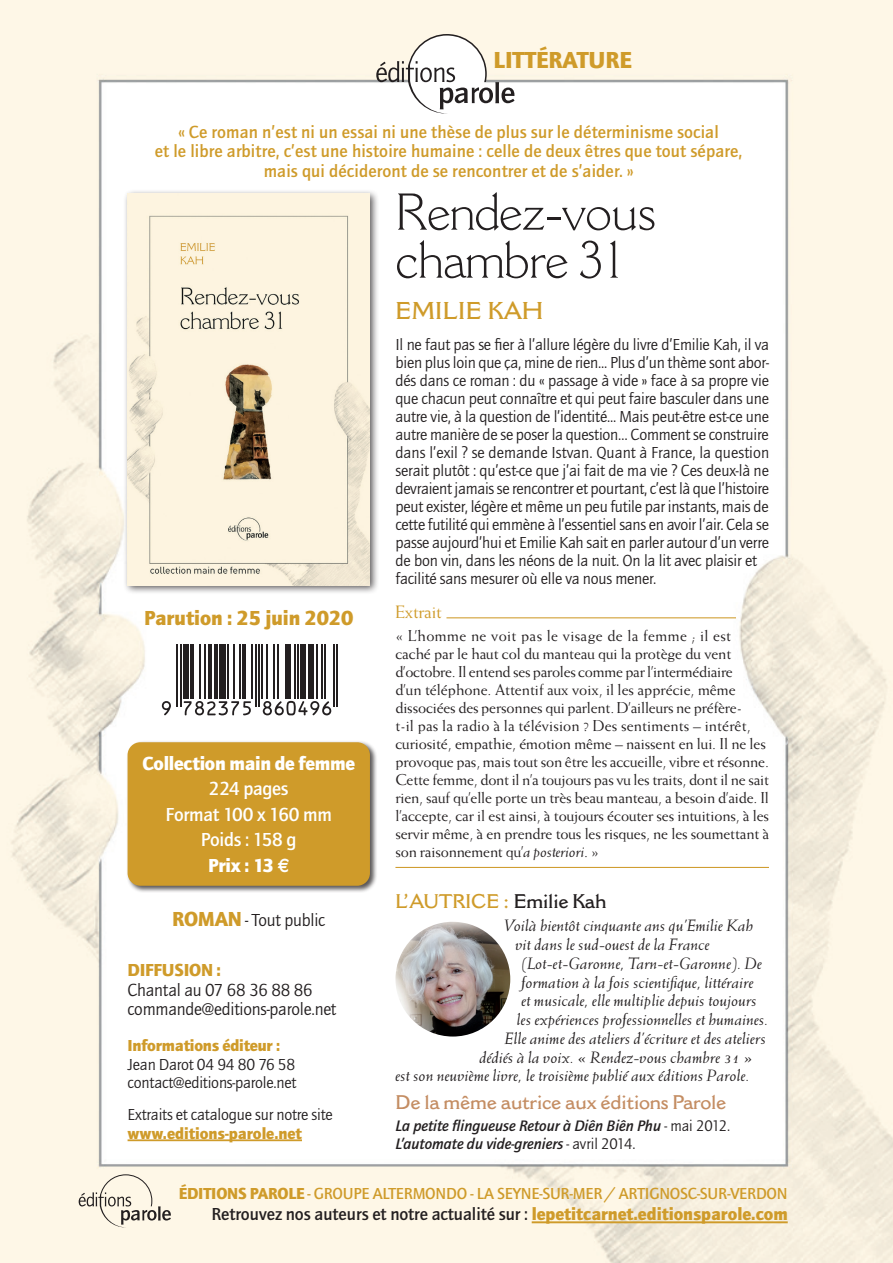
<style>
.page{position:relative;width:893px;height:1263px;background:#fff}
.page>*{position:absolute;margin:0;border:0;box-sizing:border-box;transform-origin:0 0}
.t1{font:300 51px/48px "Cantoria";letter-spacing:-.01em;color:#231f20}
.t2{font:900 24px "Quay Itc T";letter-spacing:-.005em;color:#cf9b2a}
.t3{font:600 24px "Cantoria";color:#cf9b2a}
.t4{font:900 21px "Quay Itc T";letter-spacing:-.005em;color:#cf9b2a}
.t5{font:700 19.5px/25.5px "Quay Itc T";letter-spacing:-.015em;color:#fff;text-align:center}
.t6{font:600 19.5px "Cantoria";letter-spacing:-.015em;color:#c48d63}
.t7{font:900 19.5px "Quay Itc T";letter-spacing:-.015em;color:#fff}
.t8{font:600 19.5px "Cantoria";letter-spacing:-.015em;color:#cf9b2a}
.t9{font:700 18px/19.5px "Quay Itc T";letter-spacing:.005em;color:#cf9b2a;text-align:center}
.t10{font:700 18px "Quay Itc T";letter-spacing:-.005em;color:#231f20}
.t11{font:18px/19.5px "Quay Itc T";letter-spacing:-.015em;color:#231f20}
.t12{font:900 18px "Quay Itc T";letter-spacing:-.015em;color:#cf9b2a}
.t13{font:18px "Weiss";letter-spacing:-.015em;color:#cf9b2a}
.t14{font:16.5px/18px "Quay Itc T";letter-spacing:-.015em;color:#231f20}
.t15{font:italic 16.5px "Weiss";color:#231f20;scale:1.1 1}
.t16{font:700 16.5px "Quay Itc T";letter-spacing:-.015em;color:#cf9b2a}
.t17{font:900 16.5px "Quay Itc T";letter-spacing:-.01em;color:#cf9b2a}
.t18{font:15.75px/18px "Weiss";letter-spacing:-.01em;color:#231f20}
.t19{font:italic 700 15.75px/18px "Quay Itc T";letter-spacing:-.005em;color:#231f20}
.s1{font-weight:900}
.s2{font-family:"Euro Sans"}
.s3{font-weight:900;font-size:21px;color:#cf9b2a}
.s4{font-style:italic}
.s5{color:#231f20}
.s6{font-weight:400;font-style:normal}
.s7{font-weight:900;color:#cf9b2a}
</style>
<div class="page">
<img style="left:0;top:0;width:893px;height:1263px">
<hr style="left:128px;top:1139px;width:174px;height:2px;background:#cf9b2a">
<hr style="left:532px;top:1221px;width:256px;height:2px;background:#cf9b2a">
<svg style="left:79px;top:1174px;width:92px;height:53px;background:#e3dcce"></svg>
<svg style="left:376px;top:34px;width:139px;height:80px"></svg>
<div style="left:123px;top:189px;width:257px;height:406px;background:#231f20;opacity:.75"></div>
<img style="left:128px;top:193px;width:242px;height:392px">
<hr style="left:446px;top:617px;width:290px;height:1px;background:#cf9b2a">
<hr style="left:395px;top:867px;width:374px;height:1px;background:#cf9b2a">
<div style="left:126px;top:740px;width:252px;height:153px;background:#231f20;opacity:.75"></div>
<div style="left:128px;top:742px;width:242px;height:144px;background:#cf9b2a;border-radius:13px"></div>
<img style="left:395px;top:922px;width:115px;height:114px;border-radius:57px">
<svg style="left:162px;top:701px;width:9px;height:14px"></svg>
<hr style="left:177px;top:644px;width:1px;height:63px;background:#231f20">
<hr style="left:180px;top:644px;width:2px;height:63px;background:#231f20">
<div style="left:183px;top:644px;width:5px;height:55px;background:#231f20"></div>
<hr style="left:190px;top:644px;width:4px;height:55px;background:#231f20">
<hr style="left:199px;top:644px;width:1px;height:55px;background:#231f20">
<hr style="left:204px;top:644px;width:1px;height:55px;background:#231f20">
<hr style="left:209px;top:644px;width:3px;height:55px;background:#231f20">
<hr style="left:214px;top:644px;width:3px;height:55px;background:#231f20">
<div style="left:219px;top:644px;width:7px;height:55px;background:#231f20"></div>
<hr style="left:227px;top:644px;width:2px;height:55px;background:#231f20">
<hr style="left:233px;top:644px;width:1px;height:55px;background:#231f20">
<hr style="left:239px;top:644px;width:2px;height:55px;background:#231f20">
<svg style="left:184px;top:701px;width:67px;height:14px"></svg>
<hr style="left:243px;top:644px;width:3px;height:55px;background:#231f20">
<hr style="left:251px;top:644px;width:2px;height:55px;background:#231f20">
<hr style="left:255px;top:644px;width:1px;height:63px;background:#231f20">
<hr style="left:258px;top:644px;width:2px;height:63px;background:#231f20">
<hr style="left:261px;top:644px;width:2px;height:55px;background:#231f20">
<hr style="left:267px;top:644px;width:1px;height:55px;background:#231f20">
<hr style="left:273px;top:644px;width:2px;height:55px;background:#231f20">
<hr style="left:277px;top:644px;width:1px;height:55px;background:#231f20">
<div style="left:285px;top:644px;width:5px;height:55px;background:#231f20"></div>
<hr style="left:294px;top:644px;width:1px;height:55px;background:#231f20">
<hr style="left:297px;top:644px;width:2px;height:55px;background:#231f20">
<div style="left:300px;top:644px;width:6px;height:55px;background:#231f20"></div>
<div style="left:309px;top:644px;width:5px;height:55px;background:#231f20"></div>
<hr style="left:316px;top:644px;width:1px;height:55px;background:#231f20">
<svg style="left:263px;top:701px;width:68px;height:14px"></svg>
<hr style="left:321px;top:644px;width:1px;height:55px;background:#231f20">
<hr style="left:324px;top:644px;width:2px;height:55px;background:#231f20">
<hr style="left:333px;top:644px;width:1px;height:63px;background:#231f20">
<hr style="left:336px;top:644px;width:2px;height:63px;background:#231f20">
<h2 class="t2" style="left:494px;top:46px;width:140px">LITTÉRATURE</h2>
<p class="t9" style="left:155px;top:122px;width:589px">« Ce roman n’est ni un essai ni une thèse de plus sur le déterminisme social<br>et le libre arbitre, c’est une histoire humaine : celle de deux êtres que tout sépare, mais qui décideront de se rencontrer et de s’aider. »</p>
<p class="t4" style="left:144px;top:605px;width:211px">Parution : 25 juin 2020</p>
<p class="t7" style="left:142px;top:752px;width:214px">Collection main de femme</p>
<p class="t5" style="left:166px;top:776px;width:168px">224 pages<br>Format 100 x 160 mm<br>Poids : 158 g<br><span class="s1">Prix : 13</span> <span class="s2">a</span></p>
<p class="t11" style="left:172px;top:910px;width:155px"><span class="s3">ROMAN</span> - Tout public</p>
<p class="t12" style="left:128px;top:959px;width:95px">DIFFUSION :</p>
<p class="t11" style="left:128px;top:979px;width:210px">Chantal au 07 68 36 88 86 commande@editions-parole.net</p>
<p class="t17" style="left:128px;top:1035px;width:154px">Informations éditeur :</p>
<p class="t14" style="left:128px;top:1054px;width:170px;line-height:18.8px">Jean Darot 04 94 80 76 58 contact@editions-parole.net</p>
<p class="t14" style="left:128px;top:1105px;width:207px">Extraits et catalogue sur notre site</p>
<p class="t17" style="left:128px;top:1123px;width:176px">www.editions-parole.net</p>
<h1 class="t1" style="left:395px;top:188px;width:263px">Rendez-vous chambre 31</h1>
<h2 class="t3" style="left:395px;top:296px;width:149px">EMILIE KAH</h2>
<p class="t14" style="left:395px;top:335px;width:375px">Il ne faut pas se fier à l’allure légère du livre d’Emilie Kah, il va bien plus loin que ça, mine de rien... Plus d’un thème sont abor&shy;dés dans ce roman : du « passage à vide » face à sa propre vie que chacun peut connaître et qui peut faire basculer dans une autre vie, à la question de l’identité... Mais peut-être est-ce une autre manière de se poser la question… Comment se construire dans l’exil ? se demande Istvan. Quant à France, la question serait plutôt : qu’est-ce que j’ai fait de ma vie ? Ces deux-là ne devraient jamais se rencontrer et pourtant, c’est là que l’histoire peut exister, légère et même un peu futile par instants, mais de cette futilité qui emmène à l’essentiel sans en avoir l’air. Cela se passe aujourd’hui et Emilie Kah sait en parler autour d’un verre de bon vin, dans les néons de la nuit. On la lit avec plaisir et facilité sans mesurer où elle va nous mener.</p>
<p class="t13" style="left:395px;top:602px;width:48px">Extrait</p>
<p class="t18" style="left:395px;top:626px;width:375px">« L’homme ne voit pas le visage de la femme ; il est caché par le haut col du manteau qui la protège du vent d’octobre. Il entend ses paroles comme par l’intermédiaire<br>d’un téléphone. Attentif aux voix, il les apprécie, même dissociées des personnes qui parlent. D’ailleurs ne préfère-<br>t-il pas la radio à la télévision ? Des sentiments – intérêt, curiosité, empathie, émotion même – naissent en lui. Il ne les provoque pas, mais tout son être les accueille, vibre et résonne.<br>Cette femme, dont il n’a toujours pas vu les traits, dont il ne sait rien, sauf qu’elle porte un très beau manteau, a besoin d’aide. Il l’accepte, car il est ainsi, à toujours écouter ses intuitions, à les servir même, à en prendre tous les risques, ne les soumettant à son raisonnement qu’<span class="s4">a posteriori</span>. »</p>
<p class="t8" style="left:395px;top:890px;width:212px">L’AUTRICE : <span class="s5">Emilie Kah</span></p>
<p class="t15" style="left:503px;top:916px;width:229px">Voilà bientôt cinquante ans qu’Emilie Kah</p>
<p class="t15" style="left:515px;top:935px;width:178px">vit dans le sud-ouest de la France</p>
<p class="t15" style="left:521px;top:954px;width:220px">(Lot-et-Garonne, Tarn-et-Garonne). De</p>
<p class="t15" style="left:521px;top:972px;width:213px">formation à la fois scientifique, littéraire</p>
<p class="t15" style="left:521px;top:991px;width:216px">et musicale, elle multiplie depuis toujours</p>
<p class="t15" style="left:517px;top:1010px;width:230px">les expériences professionnelles et humaines.</p>
<p class="t15" style="left:505px;top:1028px;width:239px">Elle anime des ateliers d’écriture et des ateliers</p>
<p class="t15" style="left:479px;top:1047px;width:250px">dédiés à la voix. « Rendez-vous chambre 31 »</p>
<p class="t15" style="left:395px;top:1066px;width:324px">est son neuvième livre, le troisième publié aux éditions Parole.</p>
<p class="t6" style="left:395px;top:1090px;width:332px">De la même autrice aux éditions Parole</p>
<p class="t19" style="left:395px;top:1117px;width:336px">La petite flingueuse Retour à Diên Biên Phu <span class="s6">- mai 2012.<br></span>L’automate du vide-greniers <span class="s6">- avril 2014.</span></p>
<p class="t16" style="left:179px;top:1184px;width:610px"><span class="s1">ÉDITIONS PAROLE</span> - GROUPE ALTERMONDO - LA SEYNE-SUR-MER / ARTIGNOSC-SUR-VERDON</p>
<p class="t10" style="left:212px;top:1204px;width:578px">Retrouvez nos auteurs et notre actualité sur : <span class="s7">lepetitcarnet.editionsparole.com</span></p>
</div>
